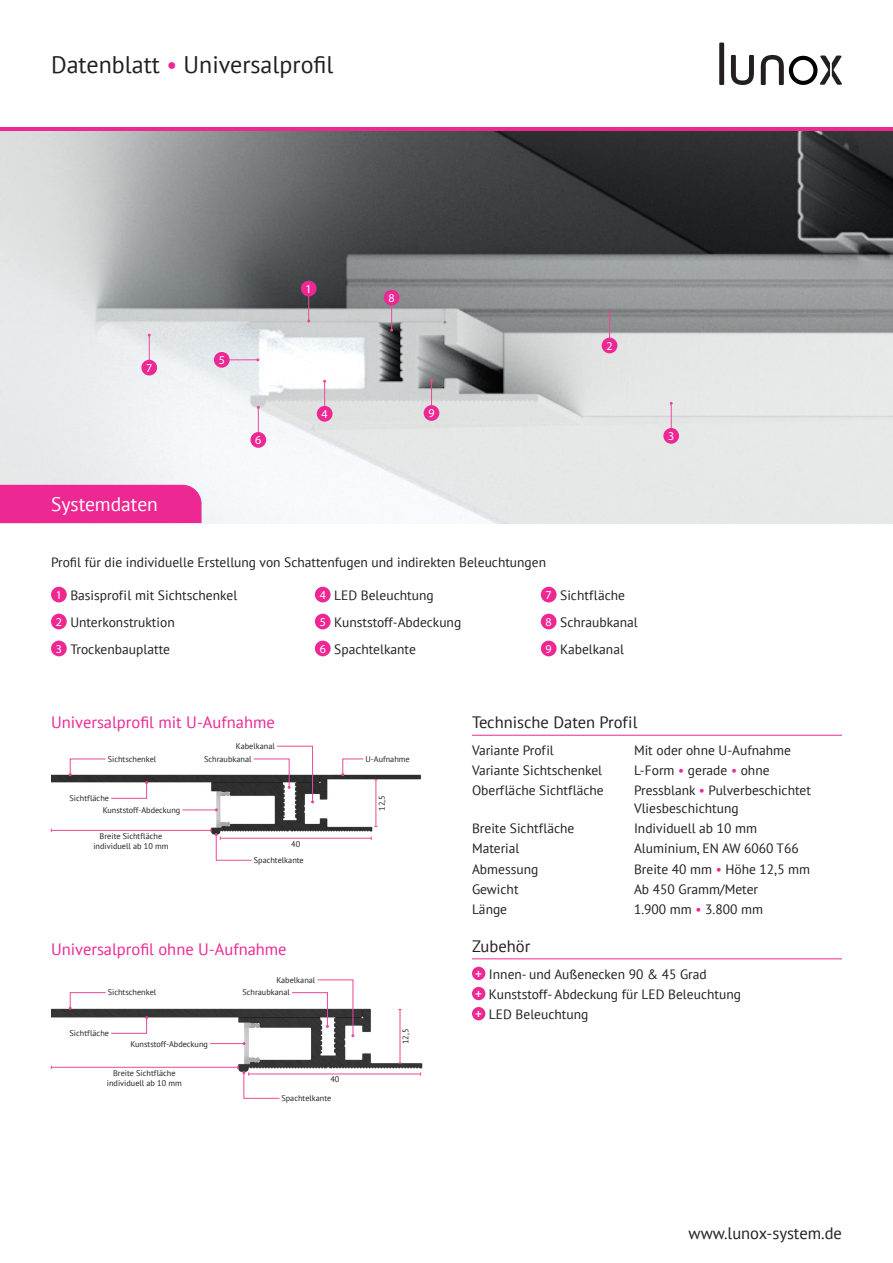
<style>
.page{position:relative;width:893px;height:1263px;background:#fff}
.page>*{position:absolute;margin:0;border:0;box-sizing:border-box;transform-origin:0 0}
.t1{font:24px "PT Sans";color:#231f20}
.t2{font:19.5px "PT Sans";color:#fff}
.t3{font:16.5px "PT Sans";color:#ed2893}
.t4{font:16.5px "PT Sans";color:#231f20}
.t5{font:13.5px/27px "PT Sans";color:#231f20}
.t6{font:12px "Myriad Pro";color:#fff}
.t7{font:8.25px/9.9px "PT Sans";color:#231f20;text-align:center}
.s1{color:#ed2893}
.s2{font-family:"Myriad Pro";font-size:12px;color:#fff}
.s3{font-family:"Myriad Pro";font-weight:700;font-size:11.55px;color:#fff}
</style>
<div class="page">
<img style="left:51px;top:774px;width:371px;height:66px">
<svg style="left:69px;top:758px;width:79px;height:41px"></svg>
<hr style="left:182px;top:809px;width:34px;height:1px;background:#ed489a">
<hr style="left:220px;top:838px;width:151px;height:1px;background:#ed489a">
<hr style="left:51px;top:830px;width:160px;height:1px;background:#ed489a">
<svg style="left:210px;top:829px;width:42px;height:32px"></svg>
<hr style="left:376px;top:780px;width:1px;height:46px;background:#ed489a">
<svg style="left:253px;top:745px;width:61px;height:58px"></svg>
<svg style="left:341px;top:758px;width:23px;height:18px"></svg>
<svg style="left:731px;top:55px;width:23px;height:31px"></svg>
<svg style="left:719px;top:42px;width:5px;height:43px"></svg>
<svg style="left:761px;top:54px;width:81px;height:31px"></svg>
<svg style="left:0;top:128px;width:893px;height:4px;background:#ca3788"></svg>
<img style="left:0;top:132px;width:893px;height:391px">
<div style="left:0;top:485px;width:202px;height:38px;background:#ed2893"></div>
<div style="left:51px;top:587px;width:16px;height:15px;background:#ed2893;border-radius:50%"></div>
<div style="left:51px;top:614px;width:16px;height:15px;background:#ed2893;border-radius:50%"></div>
<div style="left:51px;top:641px;width:16px;height:15px;background:#ed2893;border-radius:50%"></div>
<div style="left:315px;top:587px;width:16px;height:15px;background:#ed2893;border-radius:50%"></div>
<div style="left:315px;top:614px;width:16px;height:15px;background:#ed2893;border-radius:50%"></div>
<div style="left:315px;top:641px;width:16px;height:15px;background:#ed2893;border-radius:50%"></div>
<div style="left:541px;top:587px;width:16px;height:15px;background:#ed2893;border-radius:50%"></div>
<div style="left:541px;top:614px;width:16px;height:15px;background:#ed2893;border-radius:50%"></div>
<div style="left:541px;top:641px;width:16px;height:15px;background:#ed2893;border-radius:50%"></div>
<hr style="left:472px;top:735px;width:370px;height:1px;background:#ed2893">
<hr style="left:472px;top:958px;width:370px;height:1px;background:#ed2893">
<div style="left:472px;top:967px;width:13px;height:13px;background:#ed2893;border-radius:50%"></div>
<div style="left:472px;top:987px;width:13px;height:13px;background:#ed2893;border-radius:50%"></div>
<div style="left:472px;top:1007px;width:13px;height:13px;background:#ed2893;border-radius:50%"></div>
<hr style="left:149px;top:335px;width:1px;height:31px;background:#ed489a">
<div style="left:141px;top:360px;width:16px;height:15px;background:#ed2893;border-radius:50%"></div>
<hr style="left:227px;top:359px;width:31px;height:1px;background:#ed489a">
<div style="left:214px;top:352px;width:16px;height:16px;background:#ed2893;border-radius:50%"></div>
<hr style="left:258px;top:407px;width:1px;height:31px;background:#ed489a">
<div style="left:250px;top:432px;width:16px;height:16px;background:#ed2893;border-radius:50%"></div>
<hr style="left:324px;top:381px;width:1px;height:31px;background:#ed489a">
<div style="left:317px;top:406px;width:16px;height:16px;background:#ed2893;border-radius:50%"></div>
<hr style="left:391px;top:299px;width:1px;height:31px;background:#ed489a">
<div style="left:384px;top:290px;width:15px;height:16px;background:#ed2893;border-radius:50%"></div>
<hr style="left:609px;top:313px;width:1px;height:31px;background:#ed489a">
<div style="left:602px;top:338px;width:15px;height:15px;background:#ed2893;border-radius:50%"></div>
<hr style="left:671px;top:403px;width:1px;height:31px;background:#ed489a">
<div style="left:663px;top:428px;width:16px;height:16px;background:#ed2893;border-radius:50%"></div>
<hr style="left:308px;top:290px;width:1px;height:31px;background:#ed489a">
<div style="left:301px;top:281px;width:16px;height:15px;background:#ed2893;border-radius:50%"></div>
<img style="left:51px;top:1007px;width:372px;height:69px">
<hr style="left:431px;top:380px;width:1px;height:31px;background:#ed489a">
<div style="left:424px;top:405px;width:15px;height:16px;background:#ed2893;border-radius:50%"></div>
<svg style="left:69px;top:992px;width:37px;height:18px"></svg>
<svg style="left:110px;top:1016px;width:38px;height:18px"></svg>
<hr style="left:210px;top:1043px;width:34px;height:1px;background:#ed489a">
<hr style="left:249px;top:1073px;width:172px;height:1px;background:#ed489a">
<hr style="left:51px;top:1067px;width:187px;height:1px;background:#ed489a">
<svg style="left:237px;top:1065px;width:43px;height:34px"></svg>
<hr style="left:400px;top:1009px;width:1px;height:54px;background:#ed489a">
<svg style="left:291px;top:979px;width:63px;height:58px"></svg>
<h1 class="t1" style="left:51px;top:49px;width:284px">Datenblatt <span class="s1">•</span> Universalprofil</h1>
<p class="t6" style="left:146px;top:360px;width:8px">7</p>
<h2 class="t2" style="left:51px;top:492px;width:108px">Systemdaten</h2>
<p class="t6" style="left:219px;top:352px;width:8px">5</p>
<p class="t6" style="left:255px;top:433px;width:8px">6</p>
<p class="t6" style="left:306px;top:281px;width:8px">1</p>
<p class="t6" style="left:322px;top:406px;width:8px">4</p>
<p class="t6" style="left:389px;top:290px;width:8px">8</p>
<p class="t6" style="left:428px;top:406px;width:8px">9</p>
<p class="t6" style="left:606px;top:338px;width:8px">2</p>
<p class="t5" style="left:51px;top:549px;width:497px">Profil für die individuelle Erstellung von Schattenfugen und indirekten Beleuchtungen</p>
<p class="t5" style="left:56px;top:582px;width:183px"><span class="s2">1</span> Basisprofil mit Sichtschenkel<br><span class="s2">2</span> Unterkonstruktion<br><span class="s2">3</span> Trockenbauplatte</p>
<p class="t5" style="left:320px;top:582px;width:143px"><span class="s2">4</span> LED Beleuchtung<br><span class="s2">5</span> Kunststoff-Abdeckung<br><span class="s2">6</span> Spachtelkante</p>
<p class="t5" style="left:546px;top:582px;width:94px"><span class="s2">7</span> Sichtfläche<br><span class="s2">8</span> Schraubkanal<br><span class="s2">9</span> Kabelkanal</p>
<p class="t6" style="left:668px;top:428px;width:8px">3</p>
<p class="t3" style="left:51px;top:712px;width:225px">Universalprofil mit U-Aufnahme</p>
<p class="t7" style="left:108px;top:754px;width:50px">Sichtschenkel</p>
<p class="t7" style="left:103px;top:792px;width:79px;line-height:11.9px;text-align:left;text-indent:-33px">Sichtfläche<br>Kunststoff-Abdeckung</p>
<p class="t7" style="left:93px;top:831px;width:77px">Breite Sichtfläche individuell ab 10 mm</p>
<p class="t7" style="left:236px;top:741px;width:41px">Kabelkanal</p>
<p class="t7" style="left:204px;top:754px;width:49px">Schraubkanal</p>
<p class="t7" style="left:291px;top:839px;width:10px">40</p>
<p class="t7" style="left:254px;top:855px;width:51px">Spachtelkante</p>
<p class="t7" style="left:365px;top:754px;width:46px">U-Aufnahme</p>
<p class="t7" style="left:377px;top:811px;width:17px;rotate:-90deg">12,5</p>
<p class="t3" style="left:51px;top:939px;width:237px">Universalprofil ohne U-Aufnahme</p>
<p class="t7" style="left:108px;top:987px;width:50px">Sichtschenkel</p>
<p class="t7" style="left:70px;top:1028px;width:41px">Sichtfläche</p>
<p class="t7" style="left:130px;top:1039px;width:79px">Kunststoff-Abdeckung</p>
<p class="t7" style="left:107px;top:1068px;width:77px">Breite Sichtfläche individuell ab 10 mm</p>
<p class="t7" style="left:276px;top:975px;width:41px">Kabelkanal</p>
<p class="t7" style="left:242px;top:987px;width:49px">Schraubkanal</p>
<p class="t7" style="left:330px;top:1074px;width:10px">40</p>
<p class="t7" style="left:281px;top:1093px;width:51px">Spachtelkante</p>
<p class="t7" style="left:400px;top:1044px;width:17px;rotate:-90deg">12,5</p>
<p class="t4" style="left:472px;top:712px;width:167px">Technische Daten Profil</p>
<p class="t5" style="left:472px;top:736px;width:83px">Variante Profil</p>
<p class="t5" style="left:634px;top:736px;width:158px">Mit oder ohne U-Aufnahme</p>
<p class="t5" style="left:472px;top:756px;width:132px">Variante Sichtschenkel</p>
<p class="t5" style="left:634px;top:756px;width:137px">L-Form <span class="s1">•</span> gerade <span class="s1">•</span> ohne</p>
<p class="t5" style="left:472px;top:777px;width:133px">Oberfläche Sichtfläche</p>
<p class="t5" style="left:634px;top:781px;width:178px;line-height:18px">Pressblank <span class="s1">•</span> Pulverbeschichtet<br>Vliesbeschichtung</p>
<p class="t5" style="left:472px;top:815px;width:104px">Breite Sichtfläche</p>
<p class="t5" style="left:634px;top:815px;width:125px">Individuell ab 10 mm</p>
<p class="t5" style="left:472px;top:835px;width:49px">Material</p>
<p class="t5" style="left:634px;top:835px;width:166px">Aluminium, EN AW 6060 T66</p>
<p class="t5" style="left:472px;top:855px;width:68px">Abmessung</p>
<p class="t5" style="left:634px;top:855px;width:178px">Breite 40 mm <span class="s1">•</span> Höhe 12,5 mm</p>
<p class="t5" style="left:472px;top:875px;width:48px">Gewicht</p>
<p class="t5" style="left:634px;top:875px;width:126px">Ab 450 Gramm/Meter</p>
<p class="t5" style="left:472px;top:895px;width:37px">Länge</p>
<p class="t5" style="left:634px;top:895px;width:131px">1.900 mm <span class="s1">•</span> 3.800 mm</p>
<p class="t4" style="left:472px;top:936px;width:60px">Zubehör</p>
<p class="t5" style="left:475px;top:963px;width:267px;line-height:20.1px"><span class="s3">+</span> Innen- und Außenecken 90 &amp; 45 Grad<br><span class="s3">+</span> Kunststoff- Abdeckung für LED Beleuchtung <span class="s3">+</span> LED Beleuchtung</p>
<p class="t4" style="left:689px;top:1222px;width:155px">www.lunox-system.de</p>
</div>
